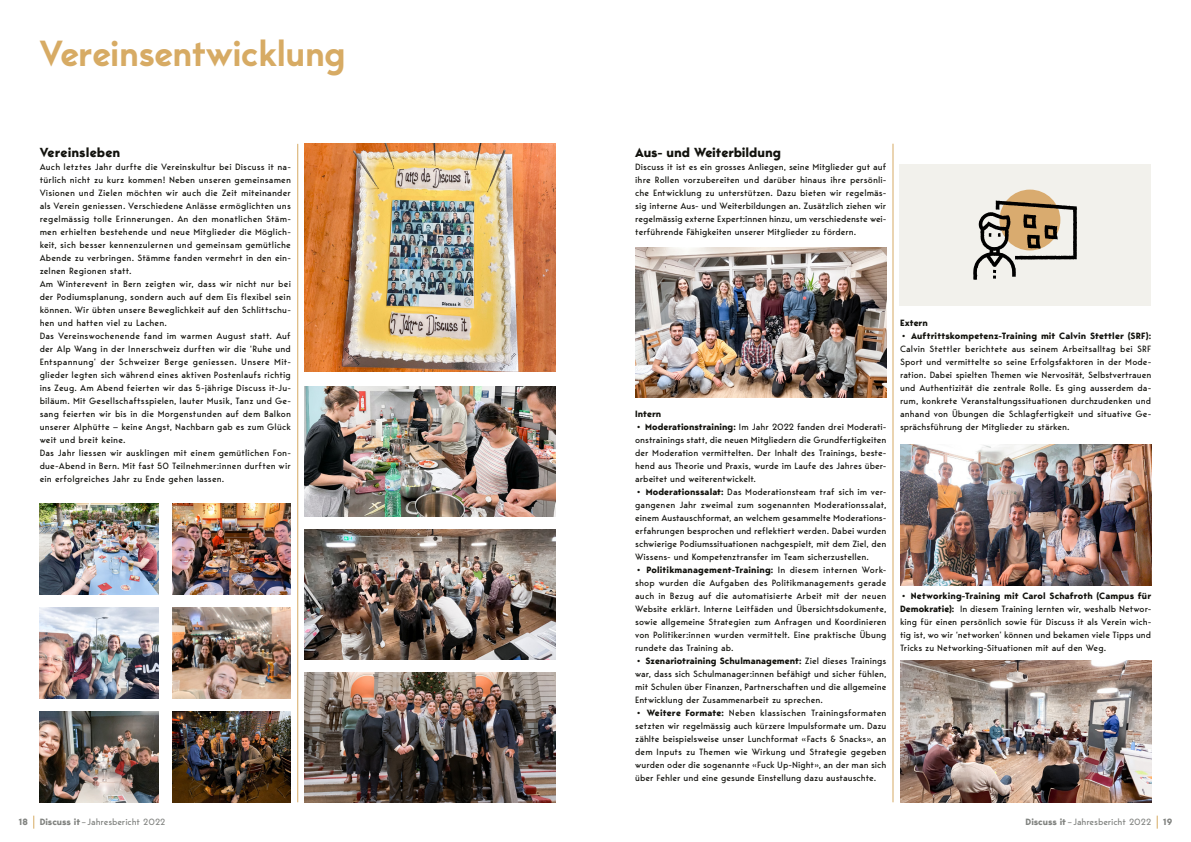
<style>
.page{position:relative;width:1191px;height:842px;background:#fff}
.page>*{position:absolute;margin:0;border:0;box-sizing:border-box;transform-origin:0 0}
.t1{font:600 36px "Bergen Sans";letter-spacing:-.01em;color:#d7ab64}
.t2{font:700 13px "Bergen Sans";letter-spacing:-.005em;color:#12120d}
.t3{font:9px/13px "Bergen Sans";letter-spacing:.015em;color:#12120d;text-align:justify}
.t4{font:700 9px "Bergen Sans";letter-spacing:.015em;color:#12120d}
.t5{font:9px "Bergen Sans";letter-spacing:-.01em;color:#818380}
.t6{font:700 9px "Bergen Sans";color:#818380}
.s1{font-weight:700}
</style>
<div class="page">
<div style="left:899px;top:164px;width:251px;height:142px;background:#f2f1ec"></div>
<div style="left:999px;top:190px;width:61px;height:60px;background:#d9ab6f;border-radius:50%"></div>
<svg style="left:973px;top:200px;width:104px;height:80px"></svg>
<img style="left:635px;top:248px;width:251px;height:149px">
<img style="left:900px;top:660px;width:251px;height:142px">
<img style="left:900px;top:444px;width:251px;height:142px">
<img style="left:304px;top:144px;width:252px;height:227px">
<img style="left:304px;top:672px;width:252px;height:130px">
<img style="left:40px;top:711px;width:118px;height:91px">
<img style="left:40px;top:607px;width:118px;height:91px">
<img style="left:40px;top:503px;width:118px;height:91px">
<img style="left:172px;top:711px;width:119px;height:91px">
<img style="left:172px;top:607px;width:119px;height:91px">
<img style="left:172px;top:503px;width:119px;height:91px">
<img style="left:304px;top:529px;width:252px;height:130px">
<img style="left:304px;top:386px;width:252px;height:130px">
<hr style="left:297px;top:144px;width:1px;height:658px;background:#d7ab64">
<hr style="left:892px;top:144px;width:1px;height:658px;background:#d7ab64">
<svg style="left:1157px;top:816px;width:1px;height:13px"></svg>
<svg style="left:34px;top:816px;width:1px;height:13px"></svg>
<h1 class="t1" style="left:40px;top:29px;width:308px">Vereinsentwicklung</h1>
<h2 class="t2" style="left:40px;top:143px;width:82px">Vereinsleben</h2>
<p class="t3" style="left:40px;top:160px;width:253px;text-align:left">Auch letztes Jahr durfte die Vereinskultur bei Discuss it na&shy;türlich nicht zu kurz kommen! Neben unseren gemeinsamen Visionen und Zielen möchten wir auch die Zeit miteinander als Verein geniessen. Verschiedene Anlässe ermöglichten uns regelmässig tolle Erinnerungen. An den monatlichen Stäm&shy;men erhielten bestehende und neue Mitglieder die Möglich&shy;keit, sich besser kennenzulernen und gemeinsam gemütliche Abende zu verbringen. Stämme fanden vermehrt in den ein&shy;zelnen Regionen statt.<br>Am Winterevent in Bern zeigten wir, dass wir nicht nur bei der Podiumsplanung, sondern auch auf dem Eis flexibel sein können. Wir übten unsere Beweglichkeit auf den Schlittschu&shy;hen und hatten viel zu Lachen.<br>Das Vereinswochenende fand im warmen August statt. Auf der Alp Wang in der Innerschweiz durften wir die ‘Ruhe und Entspannung’ der Schweizer Berge geniessen. Unsere Mit&shy;glieder legten sich während eines aktiven Postenlaufs richtig ins Zeug. Am Abend feierten wir das 5-jährige Discuss it-Ju&shy;biläum. Mit Gesellschaftsspielen, lauter Musik, Tanz und Ge&shy;sang feierten wir bis in die Morgenstunden auf dem Balkon unserer Alphütte — keine Angst, Nachbarn gab es zum Glück weit und breit keine.<br>Das Jahr liessen wir ausklingen mit einem gemütlichen Fon&shy;due-Abend in Bern. Mit fast 50 Teilnehmer:innen durften wir ein erfolgreiches Jahr zu Ende gehen lassen.</p>
<h2 class="t2" style="left:635px;top:143px;width:147px">Aus- und Weiterbildung</h2>
<p class="t3" style="left:635px;top:160px;width:253px">Discuss it ist es ein grosses Anliegen, seine Mitglieder gut auf ihre Rollen vorzubereiten und darüber hinaus ihre persönli&shy;che Entwicklung zu unterstützen. Dazu bieten wir regelmäs&shy;sig interne Aus- und Weiterbildungen an. Zusätzlich ziehen wir regelmässig externe Expert:innen hinzu, um verschiedenste wei&shy;terführende Fähigkeiten unserer Mitglieder zu fördern.</p>
<p class="t4" style="left:635px;top:407px;width:28px">Intern</p>
<p class="t3" style="left:635px;top:420px;width:253px"><span class="s1">• Moderationstraining:</span> Im Jahr 2022 fanden drei Moderati&shy;onstrainings statt, die neuen Mitgliedern die Grundfertigkeiten der Moderation vermittelten. Der Inhalt des Trainings, beste&shy;hend aus Theorie und Praxis, wurde im Laufe des Jahres über&shy;arbeitet und weiterentwickelt.</p>
<p class="t3" style="left:635px;top:485px;width:253px"><span class="s1">• Moderationssalat:</span> Das Moderationsteam traf sich im ver&shy;gangenen Jahr zweimal zum sogenannten Moderationssalat, einem Austauschformat, an welchem gesammelte Moderations&shy;erfahrungen besprochen und reflektiert werden. Dabei wurden schwierige Podiumssituationen nachgespielt, mit dem Ziel, den Wissens- und Kompetenztransfer im Team sicherzustellen.</p>
<p class="t3" style="left:635px;top:563px;width:253px"><span class="s1">• Politikmanagement-Training:</span> In diesem internen Work&shy;shop wurden die Aufgaben des Politikmanagements gerade auch in Bezug auf die automatisierte Arbeit mit der neuen Website erklärt. Interne Leitfäden und Übersichtsdokumente, sowie allgemeine Strategien zum Anfragen und Koordinieren von Politiker:innen wurden vermittelt. Eine praktische Übung rundete das Training ab.</p>
<p class="t3" style="left:635px;top:654px;width:253px"><span class="s1">• Szenariotraining Schulmanagement:</span> Ziel dieses Trainings war, dass sich Schulmanager:innen befähigt und sicher fühlen, mit Schulen über Finanzen, Partnerschaften und die allgemeine Entwicklung der Zusammenarbeit zu sprechen.</p>
<p class="t3" style="left:635px;top:706px;width:253px"><span class="s1">• Weitere Formate:</span> Neben klassischen Trainingsformaten setzten wir regelmässig auch kürzere Impulsformate um. Dazu zählte beispielsweise unser Lunchformat «Facts &amp; Snacks», an dem Inputs zu Themen wie Wirkung und Strategie gegeben wurden oder die sogenannte «Fuck Up-Night», an der man sich über Fehler und eine gesunde Einstellung dazu austauschte.</p>
<p class="t4" style="left:900px;top:316px;width:29px">Extern</p>
<p class="t4" style="left:900px;top:329px;width:253px">• Auftrittskompetenz-Training mit Calvin Stettler (SRF):</p>
<p class="t3" style="left:900px;top:342px;width:253px">Calvin Stettler berichtete aus seinem Arbeitsalltag bei SRF Sport und vermittelte so seine Erfolgsfaktoren in der Mode&shy;ration. Dabei spielten Themen wie Nervosität, Selbstvertrauen und Authentizität die zentrale Rolle. Es ging ausserdem da&shy;rum, konkrete Veranstaltungssituationen durchzudenken und anhand von Übungen die Schlagfertigkeit und situative Ge&shy;sprächsführung der Mitglieder zu stärken.</p>
<p class="t3" style="left:900px;top:589px;width:253px"><span class="s1">• Networking-Training mit Carol Schafroth (Campus für Demokratie):</span> In diesem Training lernten wir, weshalb Networ&shy;king für einen persönlich sowie für Discuss it als Verein wich&shy;tig ist, wo wir ‘networken’ können und bekamen viele Tipps und Tricks zu Networking-Situationen mit auf den Weg.</p>
<p class="t6" style="left:19px;top:816px;width:11px">18</p>
<p class="t5" style="left:40px;top:816px;width:127px"><span class="s1">Discuss it</span>–Jahresbericht 2022</p>
<p class="t5" style="left:1025px;top:816px;width:127px"><span class="s1">Discuss it</span>–Jahresbericht 2022</p>
<p class="t6" style="left:1163px;top:816px;width:11px">19</p>
</div>
